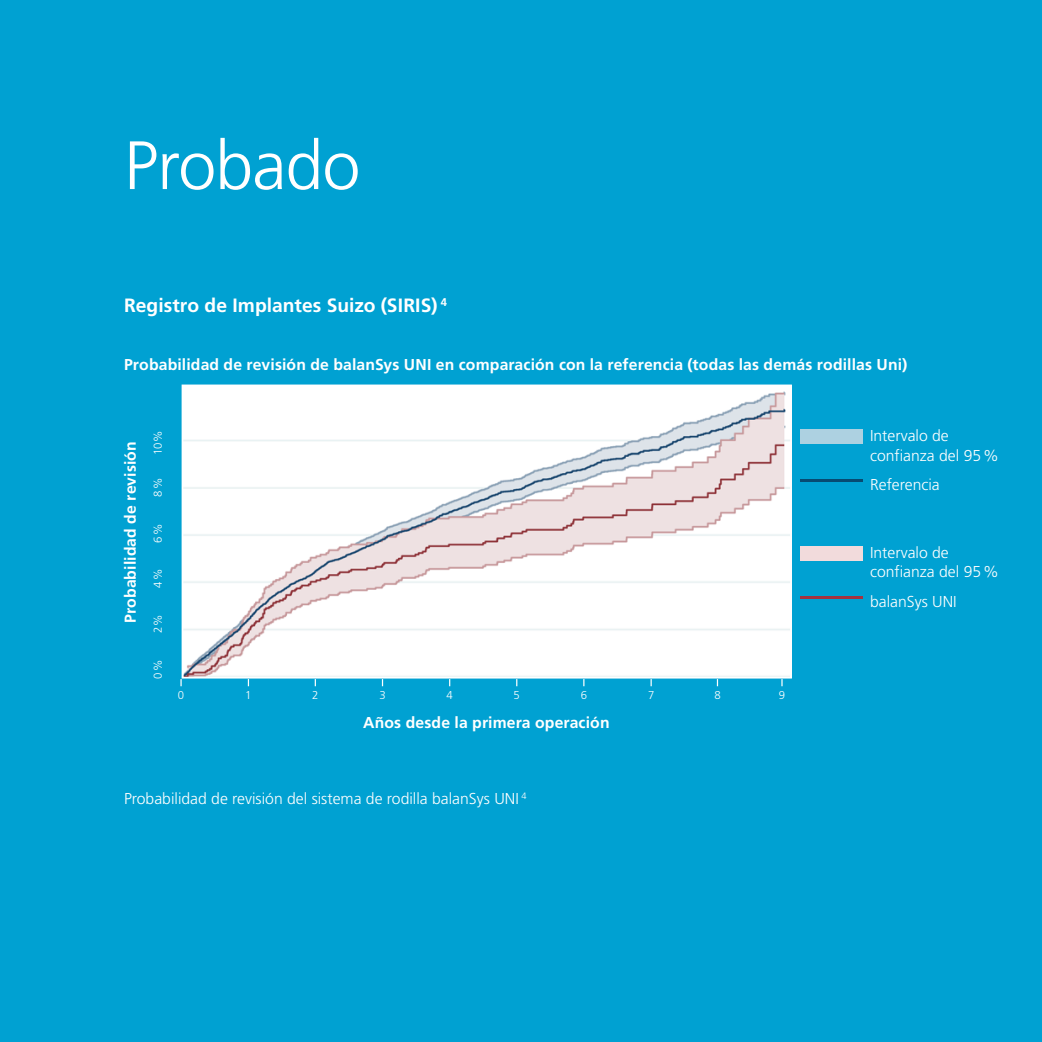
<style>
.page{position:relative;width:1042px;height:1042px;background:#00a1d2}
.page>*{position:absolute;margin:0;border:0;box-sizing:border-box;transform-origin:0 0}
.t1{font:300 68.25px "Frutiger LT Pro";letter-spacing:-.015em;color:#fff}
.t2{font:700 19.25px "Frutiger LT Pro";color:#fff}
.t3{font:700 15.75px "Frutiger LT Pro";letter-spacing:.01em;color:#fff}
.t4{font:300 15.75px/19.2px "Frutiger LT Pro";color:#fff}
.t5{font:300 11.38px "Frutiger LT Pro";color:#fff}
</style>
<div class="page">
<div style="left:800px;top:429px;width:62px;height:15px;background:#add1e1"></div>
<div style="left:800px;top:546px;width:62px;height:15px;background:#f2dbdc"></div>
<hr style="left:800px;top:479px;width:62px;height:3px;background:#074b72">
<hr style="left:800px;top:596px;width:62px;height:2px;background:#a43340">
<svg style="left:180px;top:679px;width:2px;height:7px"></svg>
<svg style="left:650px;top:679px;width:2px;height:7px"></svg>
<img style="left:185px;top:387px;width:604px;height:288px">
<div style="left:182px;top:384px;width:610px;height:294px;border:2px solid #fff"></div>
<h1 class="t1" style="left:124px;top:126px;width:238px">Probado</h1>
<p class="t2" style="left:124px;top:294px;width:324px">Registro de Implantes Suizo (SIRIS) <sup>4</sup></p>
<p class="t3" style="left:124px;top:355px;width:785px">Probabilidad de revisión de balanSys UNI en comparación con la referencia (todas las demás rodillas Uni)</p>
<p class="t3" style="left:121px;top:623px;width:183px;rotate:-90deg">Probabilidad de revisión</p>
<p class="t5" style="left:151px;top:455px;width:27px;rotate:-90deg">10%</p>
<p class="t5" style="left:151px;top:497px;width:21px;rotate:-90deg">8%</p>
<p class="t5" style="left:151px;top:542px;width:21px;rotate:-90deg">6%</p>
<p class="t5" style="left:151px;top:588px;width:21px;rotate:-90deg">4%</p>
<p class="t5" style="left:151px;top:633px;width:21px;rotate:-90deg">2%</p>
<p class="t5" style="left:151px;top:679px;width:21px;rotate:-90deg">0%</p>
<p class="t5" style="left:178px;top:688px;width:8px">0</p>
<p class="t5" style="left:245px;top:688px;width:8px">1</p>
<p class="t5" style="left:312px;top:688px;width:8px">2</p>
<p class="t5" style="left:379px;top:688px;width:8px">3</p>
<p class="t5" style="left:446px;top:688px;width:8px">4</p>
<p class="t5" style="left:513px;top:688px;width:8px">5</p>
<p class="t5" style="left:581px;top:688px;width:8px">6</p>
<p class="t5" style="left:648px;top:688px;width:8px">7</p>
<p class="t5" style="left:714px;top:688px;width:8px">8</p>
<p class="t5" style="left:779px;top:688px;width:8px">9</p>
<p class="t3" style="left:363px;top:713px;width:248px">Años desde la primera operación</p>
<p class="t4" style="left:124px;top:789px;width:404px">Probabilidad de revisión del sistema de rodilla balanSys UNI <sup>4</sup></p>
<p class="t4" style="left:870px;top:426px;width:130px">Intervalo de confianza del 95%</p>
<p class="t4" style="left:870px;top:475px;width:71px">Referencia</p>
<p class="t4" style="left:870px;top:543px;width:130px">Intervalo de confianza del 95%</p>
<p class="t4" style="left:870px;top:591px;width:88px">balanSys UNI</p>
</div>
